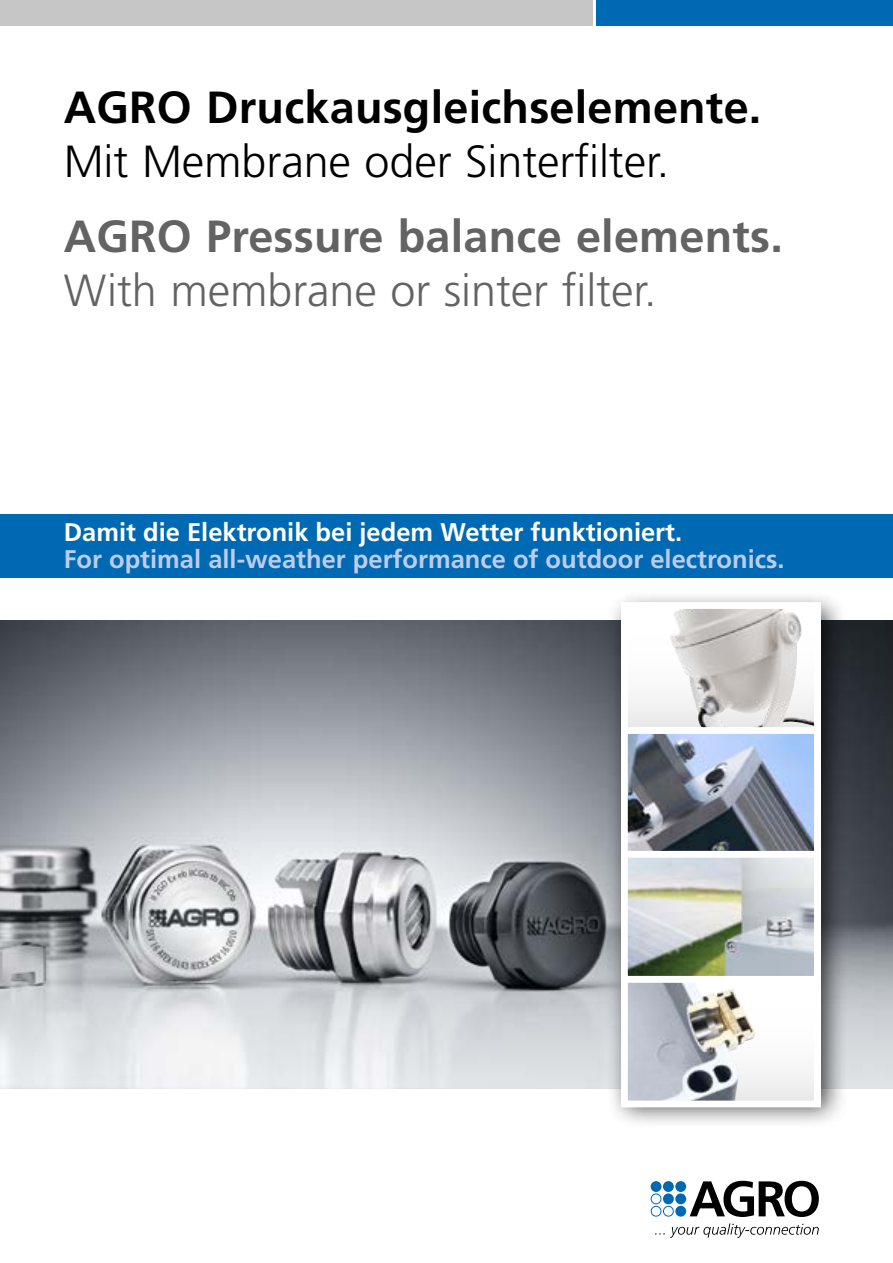
<style>
.page{position:relative;width:893px;height:1263px;background:#fff}
.page>*{position:absolute;margin:0;border:0;box-sizing:border-box;transform-origin:0 0}
.t1{font:700 45px "Frutiger LT Std";letter-spacing:.005em;color:#000}
.t2{font:300 45px "Frutiger LT Std";letter-spacing:-.005em;color:#000}
.t3{font:700 45px "Frutiger LT Std";letter-spacing:.005em;color:#646363}
.t4{font:300 45px "Frutiger LT Std";letter-spacing:-.005em;color:#646363}
.t5{font:700 25.5px "Frutiger LT Std";color:#bccdeb}
.t6{font:700 25.5px "Frutiger LT Std";color:#fff}
</style>
<div class="page">
<img style="left:0;top:621px;width:893px;height:468px">
<div style="left:606px;top:589px;width:243px;height:540px;background:#000;opacity:.7"></div>
<img style="left:629px;top:734px;width:184px;height:116px">
<div style="left:621px;top:726px;width:200px;height:132px;border:7px solid #fff"></div>
<div style="left:624px;top:979px;width:193px;height:125px;background:linear-gradient(to bottom,#fff,#eee)"></div>
<img style="left:629px;top:983px;width:126px;height:116px">
<div style="left:621px;top:975px;width:200px;height:132px;border:7px solid #fff"></div>
<svg style="left:629px;top:859px;width:184px;height:116px;background:#bdc4be"></svg>
<div style="left:621px;top:851px;width:200px;height:132px;border:7px solid #fff"></div>
<svg style="left:624px;top:605px;width:193px;height:125px"></svg>
<img style="left:669px;top:610px;width:144px;height:116px">
<div style="left:0;top:0;width:592px;height:26px;background:#c6c6c6"></div>
<div style="left:597px;top:0;width:296px;height:26px;background:#0069b4"></div>
<div style="left:0;top:514px;width:893px;height:64px;background:#0069b4"></div>
<div style="left:675px;top:1193px;width:11px;height:11px;background:#0069b4;border-radius:50%"></div>
<div style="left:663px;top:1181px;width:11px;height:11px;background:#0069b4;border-radius:50%"></div>
<div style="left:675px;top:1181px;width:11px;height:11px;background:#0069b4;border-radius:50%"></div>
<div style="left:651px;top:1181px;width:10px;height:11px;background:#0069b4;border-radius:50%"></div>
<div style="left:675px;top:1206px;width:11px;height:10px;background:#0069b4;border-radius:50%"></div>
<svg style="left:651px;top:1193px;width:23px;height:23px"></svg>
<svg style="left:690px;top:1181px;width:129px;height:36px"></svg>
<svg style="left:655px;top:1223px;width:164px;height:15px"></svg>
<h1 class="t1" style="left:64px;top:81px;width:699px">AGRO Druckausgleichselemente.</h1>
<h1 class="t2" style="left:64px;top:136px;width:607px">Mit Membrane oder Sinterfilter.</h1>
<h1 class="t3" style="left:64px;top:210px;width:721px">AGRO Pressure balance elements.</h1>
<h1 class="t4" style="left:64px;top:265px;width:594px">With membrane or sinter filter.</h1>
<p class="t6" style="left:64px;top:517px;width:620px">Damit die Elektronik bei jedem Wetter funktioniert.</p>
<p class="t5" style="left:64px;top:544px;width:722px">For optimal all-weather performance of outdoor electronics.</p>
</div>
